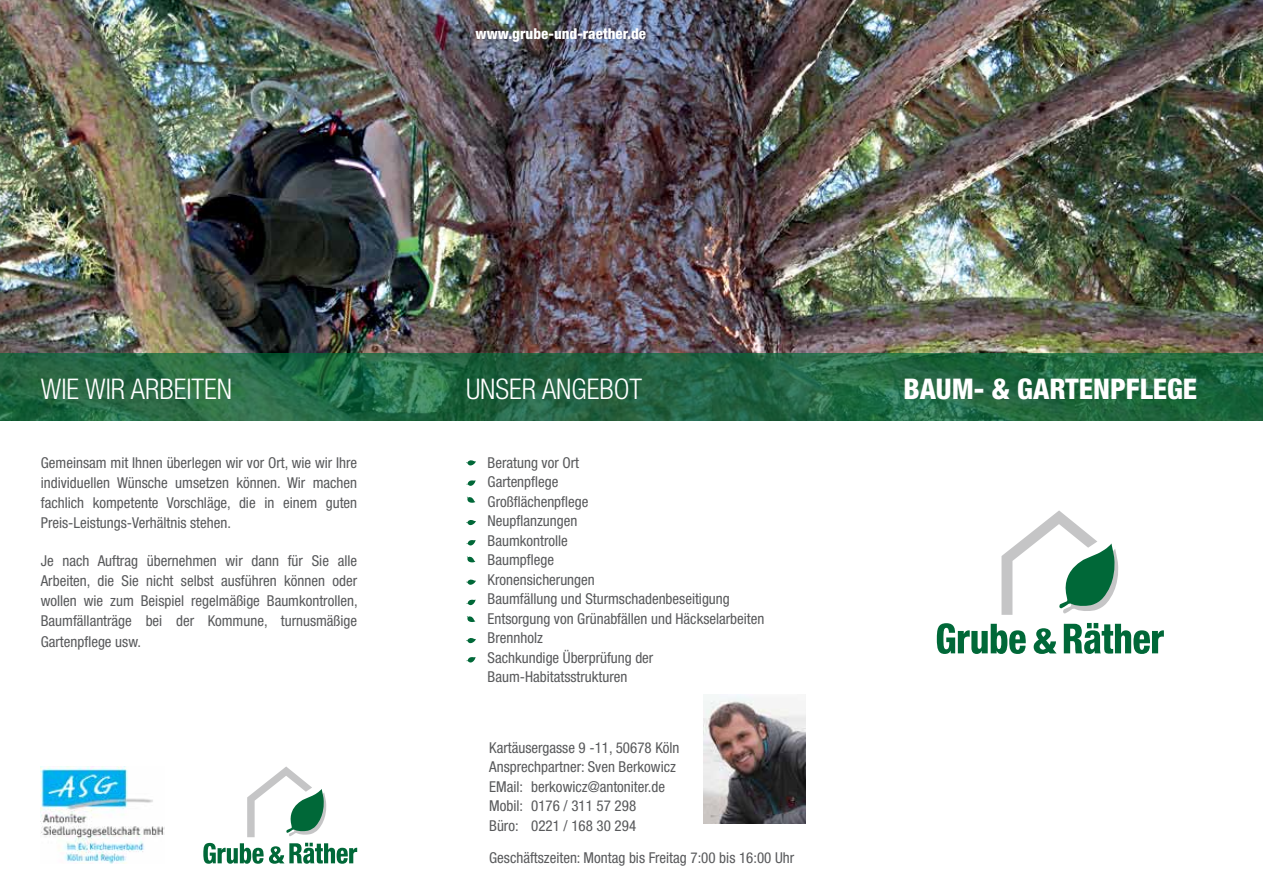
<style>
.page{position:relative;width:1263px;height:893px;background:#fff}
.page>*{position:absolute;margin:0;border:0;box-sizing:border-box;transform-origin:0 0}
.t1{font:300 condensed 28.5px "Helvetica Neue";color:#fff}
.t2{font:800 condensed 28.5px "Helvetica Neue";color:#fff}
.t3{font:condensed 15px/19.5px "Helvetica Neue";color:#58595b}
.t4{font:800 condensed 15px "Helvetica Neue";color:#fff}
</style>
<div class="page">
<img style="left:0;top:0;width:1263px;height:354px">
<svg style="left:0;top:354px;width:1263px;height:67px;background:#236843"></svg>
<svg style="left:1001px;top:510px;width:118px;height:105px"></svg>
<svg style="left:937px;top:623px;width:89px;height:31px"></svg>
<svg style="left:1034px;top:628px;width:22px;height:26px"></svg>
<svg style="left:1064px;top:623px;width:100px;height:31px"></svg>
<svg style="left:247px;top:766px;width:80px;height:71px"></svg>
<svg style="left:203px;top:843px;width:154px;height:21px"></svg>
<img style="left:41px;top:766px;width:124px;height:98px">
<svg style="left:466px;top:460px;width:10px;height:5px"></svg>
<svg style="left:466px;top:520px;width:10px;height:5px"></svg>
<svg style="left:466px;top:580px;width:10px;height:5px"></svg>
<svg style="left:466px;top:638px;width:10px;height:5px"></svg>
<svg style="left:466px;top:480px;width:10px;height:6px"></svg>
<svg style="left:466px;top:540px;width:10px;height:5px"></svg>
<svg style="left:466px;top:599px;width:10px;height:6px"></svg>
<svg style="left:466px;top:657px;width:10px;height:5px"></svg>
<svg style="left:467px;top:497px;width:8px;height:6px"></svg>
<svg style="left:467px;top:556px;width:8px;height:7px"></svg>
<svg style="left:467px;top:616px;width:8px;height:6px"></svg>
<img style="left:704px;top:694px;width:102px;height:130px">
<p class="t4" style="left:476px;top:25px;width:172px">www.grube-und-raether.de</p>
<h1 class="t1" style="left:41px;top:372px;width:193px">WIE WIR ARBEITEN</h1>
<h1 class="t1" style="left:466px;top:372px;width:178px">UNSER ANGEBOT</h1>
<h1 class="t2" style="left:903px;top:371px;width:295px">Baum- &amp; Gartenpflege</h1>
<p class="t3" style="left:41px;top:452px;width:318px;line-height:20.2px;text-align:justify">Gemeinsam mit Ihnen überlegen wir vor Ort, wie wir Ihre individuellen Wünsche umsetzen können. Wir machen fachlich kompetente Vorschläge, die in einem guten Preis-Leistungs-Verhältnis stehen.</p>
<p class="t3" style="left:41px;top:550px;width:318px;line-height:20.2px;text-align:justify">Je nach Auftrag übernehmen wir dann für Sie alle Arbeiten, die Sie nicht selbst ausführen können oder wollen wie zum Beispiel regelmäßige Baumkontrollen, Baumfällanträge bei der Kommune, turnusmäßige Gartenpflege usw.</p>
<p class="t3" style="left:488px;top:452px;width:278px">Beratung vor Ort<br>Gartenpflege<br>Großflächenpflege<br>Neupflanzungen<br>Baumkontrolle<br>Baumpflege<br>Kronensicherungen<br>Baumfällung und Sturmschadenbeseitigung<br>Entsorgung von Grünabfällen und Häckselarbeiten<br>Brennholz<br>Sachkundige Überprüfung der<br>Baum-Habitatsstrukturen</p>
<p class="t3" style="left:489px;top:737px;width:192px">Kartäusergasse 9 -11, 50678 Köln<br>Ansprechpartner: Sven Berkowicz<br>EMail: berkowicz@antoniter.de<br>Mobil: 0176 / 311 57 298<br>Büro: 0221 / 168 30 294</p>
<p class="t3" style="left:489px;top:848px;width:306px">Geschäftszeiten: Montag bis Freitag 7:00 bis 16:00 Uhr</p>
</div>
